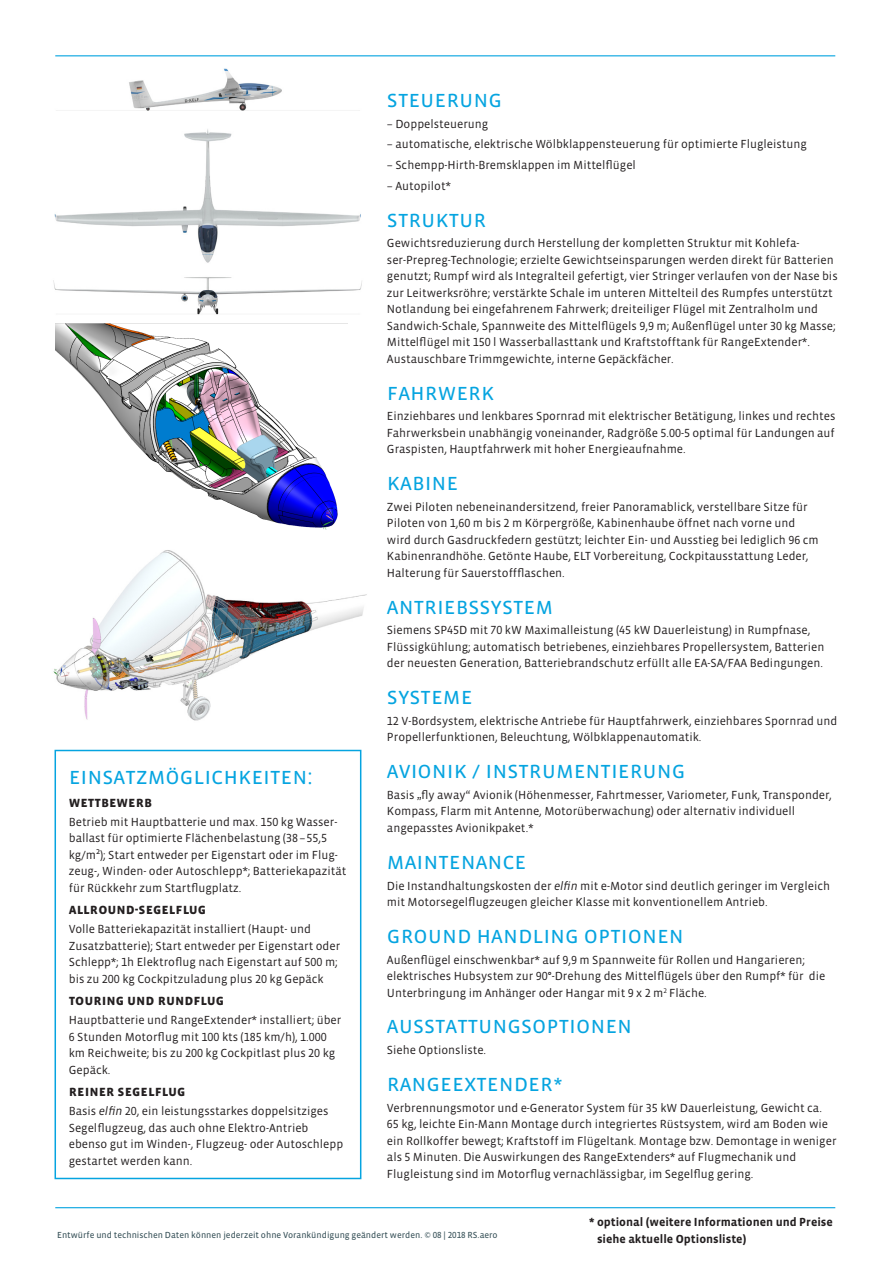
<style>
.page{position:relative;width:893px;height:1263px;background:#fff}
.page>*{position:absolute;margin:0;border:0;box-sizing:border-box;transform-origin:0 0}
.Head_2{font:24px "Vista Sans OT";color:#05a4e0}
.text{font:700 15px "Vista Sans OT";color:#231f20}
.text-2{font:12px/16.5px "Vista Sans OT";color:#231f20}
.text-3{font:700 12px/16.5px "Vista Sans OT";color:#231f20}
.Head_2-2{font:12px "Vista Sans OT";color:#231f20}
.t1{font:9px "Vista Sans OT";color:#385259}
.s1{font-style:italic}
</style>
<div class="page">
<hr style="left:55px;top:1207px;width:780px;height:1px;background:#05a4e0">
<hr style="left:55px;top:55px;width:780px;height:1px;background:#05a4e0">
<div style="left:55px;top:750px;width:306px;height:429px;border:2px solid #05a4e0"></div>
<img style="left:53px;top:68px;width:309px;height:247px">
<img style="left:53px;top:550px;width:314px;height:171px">
<img style="left:55px;top:324px;width:283px;height:206px">
<p class="Head_2" style="left:69px;top:764px;width:245px">einsatzMÖGLICHkeiten:</p>
<p class="text" style="left:69px;top:794px;width:85px">wettbewerb</p>
<p class="text-2" style="left:69px;top:814px;width:279px">Betrieb mit Hauptbatterie und max. 150 kg Wasser&shy;ballast für optimierte Flächenbelastung (38–55,5 kg/m²); Start entweder per Eigenstart oder im Flug&shy;zeug-, Winden- oder Autoschlepp*; Batteriekapazität für Rückkehr zum Startflugplatz.</p>
<p class="text" style="left:69px;top:901px;width:139px">allround-segelflug</p>
<p class="text-2" style="left:69px;top:921px;width:273px">Volle Batteriekapazität installiert (Haupt- und Zusatzbatterie); Start entweder per Eigenstart oder Schlepp*; 1h Elektroflug nach Eigenstart auf 500 m; bis zu 200 kg Cockpitzuladung plus 20 kg Gepäck</p>
<p class="text" style="left:69px;top:992px;width:157px">touring und rundflug</p>
<p class="text-2" style="left:69px;top:1012px;width:274px">Hauptbatterie und RangeExtender* installiert; über 6 Stunden Motorflug mit 100 kts (185 km/h), 1.000 km Reichweite; bis zu 200 kg Cockpitlast plus 20 kg Gepäck.</p>
<p class="text" style="left:69px;top:1083px;width:118px">reiner segelflug</p>
<p class="text-2" style="left:69px;top:1103px;width:276px">Basis <span class="s1">elfin</span> 20, ein leistungsstarkes doppelsitziges Segelflugzeug, das auch ohne Elektro-Antrieb ebenso gut im Winden-, Flugzeug- oder Autoschlepp gestartet werden kann.</p>
<p class="Head_2" style="left:387px;top:86px;width:14px">STEUERUN</p>
<p class="Head_2" style="left:489px;top:86px;width:15px">G</p>
<p class="text-2" style="left:387px;top:116px;width:103px">– Doppelsteuerung</p>
<p class="text-2" style="left:387px;top:136px;width:421px">– automatische, elektrische Wölbklappensteuerung für optimierte Flugleistung</p>
<p class="text-2" style="left:387px;top:157px;width:251px">– Schempp-Hirth-Bremsklappen im Mittelflügel</p>
<p class="text-2" style="left:387px;top:178px;width:65px">– Autopilot*</p>
<p class="Head_2" style="left:387px;top:206px;width:13px">STRU</p>
<p class="Head_2" style="left:436px;top:206px;width:27px">KTUR</p>
<p class="text-2" style="left:387px;top:235px;width:452px">Gewichtsreduzierung durch Herstellung der kompletten Struktur mit Kohlefa&shy;ser-Prepreg-Technologie; erzielte Gewichtseinsparungen werden direkt für Batterien genutzt; Rumpf wird als Integralteil gefertigt, vier Stringer verlaufen von der Nase bis zur Leitwerksröhre; verstärkte Schale im unteren Mittelteil des Rumpfes unterstützt Notlandung bei eingefahrenem Fahrwerk; dreiteiliger Flügel mit Zentralholm und Sandwich-Schale, Spannweite des Mittelflügels 9,9 m; Außenflügel unter 30 kg Masse; Mittelflügel mit 150 l Wasserballasttank und Kraftstofftank für RangeExtender*.<br>Austauschbare Trimmgewichte, interne Gepäckfächer.</p>
<p class="Head_2" style="left:387px;top:379px;width:109px">FAHRWERK</p>
<p class="text-2" style="left:387px;top:408px;width:450px;text-align:justify">Einziehbares und lenkbares Spornrad mit elektrischer Betätigung, linkes und rechtes Fahrwerksbein unabhängig voneinander, Radgröße 5.00-5 optimal für Landungen auf Graspisten, Hauptfahrwerk mit hoher Energieaufnahme.</p>
<p class="Head_2" style="left:387px;top:470px;width:49px">KABINE</p>
<p class="text-2" style="left:387px;top:499px;width:433px">Zwei Piloten nebeneinandersitzend, freier Panoramablick, verstellbare Sitze für Piloten von 1,60 m bis 2 m Körpergröße, Kabinenhaube öffnet nach vorne und wird durch Gasdruckfedern gestützt; leichter Ein- und Ausstieg bei lediglich 96 cm Kabinenrandhöhe. Getönte Haube, ELT Vorbereitung, Cockpitausstattung Leder, Halterung für Sauerstoffflaschen.</p>
<p class="Head_2" style="left:387px;top:593px;width:13px">ANTRIE</p>
<p class="Head_2" style="left:456px;top:593px;width:26px">BSSYSTEM</p>
<p class="text-2" style="left:387px;top:622px;width:439px">Siemens SP45D mit 70 kW Maximalleistung (45 kW Dauerleistung) in Rumpfnase,<br>Flüssigkühlung; automatisch betriebenes, einziehbares Propellersystem, Batterien der neuesten Generation, Batteriebrandschutz erfüllt alle EA-SA/FAA Bedingungen.</p>
<p class="Head_2" style="left:387px;top:684px;width:13px">SYSTEM</p>
<p class="Head_2" style="left:461px;top:684px;width:13px">e</p>
<p class="text-2" style="left:387px;top:713px;width:452px">12 V-Bordsystem, elektrische Antriebe für Hauptfahrwerk, einziehbares Spornrad und<br>Propellerfunktionen, Beleuchtung, Wölbklappenautomatik.</p>
<p class="Head_2" style="left:387px;top:758px;width:35px">AVIONI</p>
<p class="Head_2" style="left:454px;top:758px;width:45px">K / INSTRUMENTIERUN</p>
<p class="Head_2" style="left:672px;top:758px;width:15px">G</p>
<p class="text-2" style="left:387px;top:787px;width:446px">Basis „fly away“ Avionik (Höhenmesser, Fahrtmesser, Variometer, Funk, Transponder,<br>Kompass, Flarm mit Antenne, Motorüberwachung) oder alternativ individuell angepasstes Avionikpaket.*</p>
<p class="Head_2" style="left:387px;top:848px;width:141px">maintenance</p>
<p class="text-2" style="left:387px;top:877px;width:445px">Die Instandhaltungskosten der <span class="s1">elfin</span> mit e-Motor sind deutlich geringer im Vergleich mit Motorsegelflugzeugen gleicher Klasse mit konventionellem Antrieb.</p>
<p class="Head_2" style="left:387px;top:922px;width:29px">GROUND</p>
<p class="Head_2" style="left:476px;top:922px;width:121px">HANDLING OPTIONEN</p>
<p class="text-2" style="left:387px;top:951px;width:440px">Außenflügel einschwenkbar* auf 9,9 m Spannweite für Rollen und Hangarieren; elektrisches Hubsystem zur 90°-Drehung des Mittelflügels über den Rumpf* für die<br>Unterbringung im Anhänger oder Hangar mit 9 x 2 m<sup>2</sup> Fläche.</p>
<p class="Head_2" style="left:387px;top:1013px;width:158px">AusstattungsOPTION</p>
<p class="Head_2" style="left:605px;top:1013px;width:28px">en</p>
<p class="Head_2-2" style="left:387px;top:1044px;width:101px">Siehe Optionsliste.</p>
<p class="Head_2" style="left:387px;top:1070px;width:103px">RAN GEEXTENDER</p>
<p class="Head_2" style="left:553px;top:1070px;width:12px">*</p>
<p class="text-2" style="left:387px;top:1099px;width:451px">Verbrennungsmotor und e-Generator System für 35 kW Dauerleistung, Gewicht ca.<br>65 kg, leichte Ein-Mann Montage durch integriertes Rüstsystem, wird am Boden wie ein Rollkoffer bewegt; Kraftstoff im Flügeltank. Montage bzw. Demontage in weniger als 5 Minuten. Die Auswirkungen des RangeExtenders* auf Flugmechanik und Flugleistung sind im Motorflug vernachlässigbar, im Segelflug gering.</p>
<p class="t1" style="left:57px;top:1231px;width:442px">Entwürfe und technischen Daten können jederzeit ohne Vorankündigung geändert werden. © 08 | 2018 RS.aero</p>
<p class="text-3" style="left:597px;top:1214px;width:237px;text-indent:-8px">* optional (weitere Informationen und Preise siehe aktuelle Optionsliste)</p>
</div>
